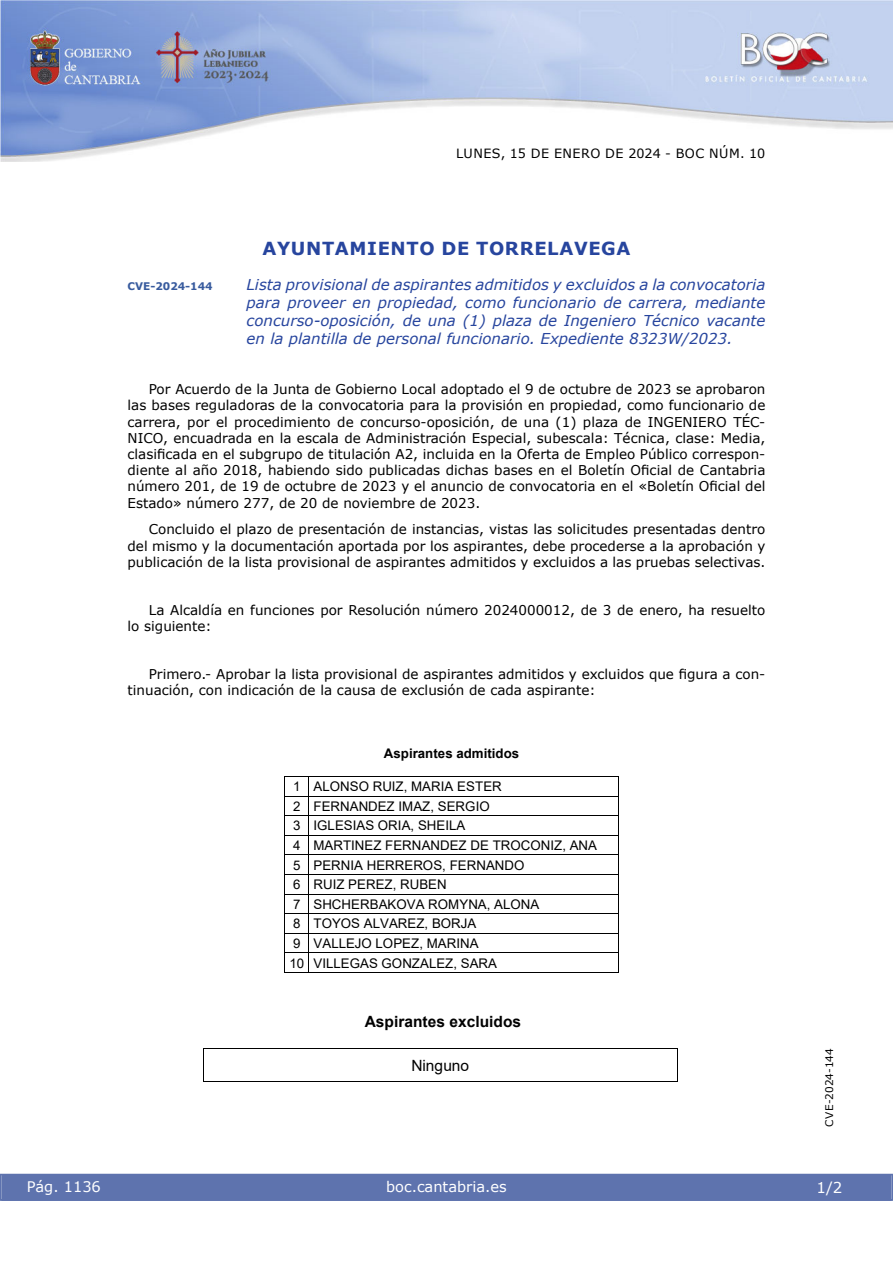
<style>
.page{position:relative;width:893px;height:1263px;background:#fff}
.page>*{position:absolute;margin:0;border:0;box-sizing:border-box;transform-origin:0 0}
.emisor_text{font:700 18px "Verdana";letter-spacing:.035em;color:#27459e}
.t1{font:700 15.45px "Arial";color:#000}
.t2{font:15.45px "Arial";color:#000}
.Titulo_text{font:italic 15px/18px "Verdana";color:#27459e;text-align:justify}
.t3{font:15px "Verdana 2";color:#fff}
.t4{font:14.55px "Verdana 2";color:#fff}
.inicio_de_parrafo{font:13.5px/16.2px "Verdana 2";color:#000;text-align:justify}
.inicio_de_parrafo-2{font:13.5px/16.2px "Verdana";color:#000}
.t5{font:13.2px/19.6px "Arial";color:#000}
.t6{font:700 13.2px "Arial";letter-spacing:.005em;color:#000}
.t7{font:12.75px "Verdana 2";letter-spacing:.035em;color:#000}
.t8{font:10.5px "Verdana 2";color:#000}
.Titulo_text-2{font:700 10.5px "Verdana";color:#385b9e}
.s1{font-family:"Verdana"}
.s2{font-family:"Verdana 2"}
</style>
<div class="page">
<img style="left:0;top:0;width:893px;height:161px">
<div style="left:1px;top:1174px;width:890px;height:27px;background:#5e73ae"></div>
<hr style="left:309px;top:776px;width:309px;height:1px;background:#000">
<hr style="left:309px;top:796px;width:309px;height:1px;background:#000">
<hr style="left:309px;top:815px;width:309px;height:1px;background:#000">
<hr style="left:309px;top:835px;width:309px;height:1px;background:#000">
<hr style="left:309px;top:855px;width:309px;height:1px;background:#000">
<hr style="left:309px;top:874px;width:309px;height:1px;background:#000">
<hr style="left:309px;top:894px;width:309px;height:1px;background:#000">
<hr style="left:309px;top:913px;width:309px;height:1px;background:#000">
<hr style="left:309px;top:933px;width:309px;height:1px;background:#000">
<hr style="left:309px;top:952px;width:309px;height:1px;background:#000">
<svg style="left:284px;top:776px;width:26px;height:197px"></svg>
<hr style="left:309px;top:972px;width:309px;height:1px;background:#000">
<svg style="left:618px;top:776px;width:1px;height:197px"></svg>
<hr style="left:204px;top:1048px;width:473px;height:1px;background:#000">
<hr style="left:203px;top:1049px;width:1px;height:32px;background:#000">
<hr style="left:204px;top:1081px;width:473px;height:1px;background:#000">
<hr style="left:677px;top:1049px;width:1px;height:32px;background:#000">
<p class="t7" style="left:456px;top:144px;width:311px">LUNES, 15 DE ENERO DE 2024 - BOC NÚM. 10</p>
<h4 class="emisor_text" style="left:262px;top:236px;width:370px">AYUNTAMIENTO DE TORRELAVEGA</h4>
<p class="Titulo_text-2" style="left:128px;top:279px;width:87px">CVE-2024-144</p>
<p class="Titulo_text" style="left:247px;top:275px;width:520px">Lista provisional de aspirantes admitidos y excluidos a la convocatoria para proveer en propiedad, como funcionario de carrera, mediante concurso-oposición, de una (1) plaza de Ingeniero Técnico vacante en la plantilla de personal funcionario. Expediente 8323W/2023.</p>
<p class="inicio_de_parrafo" style="left:128px;top:381px;width:639px;text-indent:21px">Por Acuerdo de la Junta de Gobierno Local adoptado el 9 de octubre de 2023 se aprobaron las bases reguladoras de la convocatoria para la provisión en propiedad, como funcionario de carrera, por el procedimiento de concurso-oposición, de una (1) plaza de INGENIERO TÉC-NICO, encuadrada en la escala de Administración Especial, subescala: Técnica, clase: Media, <span class="s1">clasificada en el subgrupo de titulación A2, incluida en la Oferta de Empleo Público correspon&shy;diente al año 2018, habiendo sido publicadas dichas bases en el Boletín Oficial de Cantabria número 201, de 19 de octubre de 2023 y el anuncio de convocatoria en el «Boletín Oficial del Estado» número 277, de 20 de noviembre de 2023.</span></p>
<p class="inicio_de_parrafo-2" style="left:128px;top:521px;width:639px;text-align:justify;text-indent:21px"><span class="s2">Concluido el plazo de presentación de instancias, vistas las solicitudes presentadas dentro </span>del mismo y la documentación aportada por los aspirantes, debe procederse a la aprobación y publicación de la lista provisional de aspirantes admitidos y excluidos a las pruebas selectivas.</p>
<p class="inicio_de_parrafo-2" style="left:128px;top:602px;width:639px;text-indent:21px">La Alcaldía en funciones por Resolución número 2024000012, de 3 de enero, ha resuelto <span class="s2">lo siguiente:</span></p>
<p class="inicio_de_parrafo-2" style="left:128px;top:666px;width:639px;text-indent:21px">Primero.- Aprobar la lista provisional de aspirantes admitidos y excluidos que figura a con&shy;tinuación, con indicación de la causa de exclusión de cada aspirante:</p>
<p class="t6" style="left:384px;top:744px;width:137px">Aspirantes admitidos</p>
<p class="t5" style="left:289px;top:777px;width:309px">1 ALONSO RUIZ, MARIA ESTER<br>2 FERNANDEZ IMAZ, SERGIO<br>3 IGLESIAS ORIA, SHEILA<br>4 MARTINEZ FERNANDEZ DE TROCONIZ, ANA<br>5 PERNIA HERREROS, FERNANDO<br>6 RUIZ PEREZ, RUBEN<br>7 SHCHERBAKOVA ROMYNA, ALONA<br>8 TOYOS ALVAREZ, BORJA<br>9 VALLEJO LOPEZ, MARINA<br>10 VILLEGAS GONZALEZ, SARA</p>
<p class="t1" style="left:365px;top:1010px;width:158px">Aspirantes excluidos</p>
<p class="t2" style="left:411px;top:1055px;width:59px">Ninguno</p>
<p class="t4" style="left:27px;top:1177px;width:76px">Pág. 1136</p>
<p class="t4" style="left:386px;top:1177px;width:122px">boc.cantabria.es</p>
<p class="t8" style="left:822px;top:1126px;width:80px;rotate:-90deg">CVE-2024-144</p>
<p class="t3" style="left:816px;top:1177px;width:27px">1/2</p>
</div>
